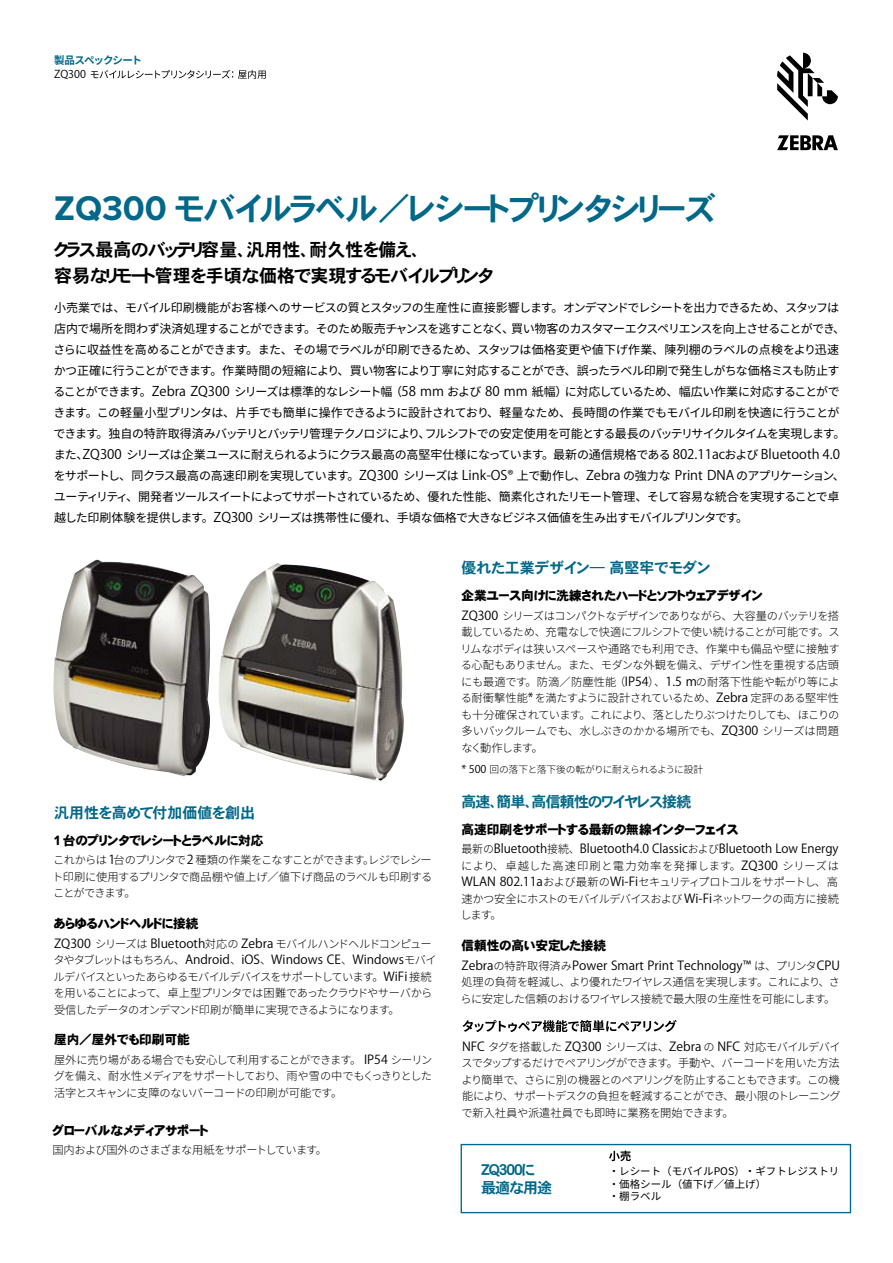
<style>
.page{position:relative;width:893px;height:1263px;background:#fff}
.page>*{position:absolute;margin:0;border:0;box-sizing:border-box;transform-origin:0 0}
.t1{font:32.25px "DFHS Gothic W7 WING RKSJ H";letter-spacing:-.03em;color:#026889}
.t2{font:18px/25.5px "DFHS Gothic W7 WING RKSJ H";letter-spacing:-.03em;color:#000}
.t3{font:15px "DFHS Gothic W7 WING RKSJ H";color:#026889}
.t4{font:15px/18px "DFHS Gothic W7 WING RKSJ H";letter-spacing:-.055em;color:#026889}
.t5{font:12.75px "DFHS Gothic W9 WING RKSJ H";color:#000}
.t6{font:12.3px "Proxima Nova Light 90 ms RKSJ H";color:#000}
.t7{font:12px/21px "Noto Sans CJ Kjp";letter-spacing:-.05em;color:#000}
.t8{font:300 11.25px/16.5px "Noto Sans CJ Kjp";letter-spacing:-.05em;color:#000;text-align:justify}
.t9{font:300 11.25px "Noto Sans CJ Kjp";letter-spacing:-.07em;color:#000}
.t10{font:10.8px "Proxima Nova Regular 90 ms RKSJ H";color:#000}
.t11{font:10.5px/12.6px "Noto Sans CJ Kjp";color:#000}
.t12{font:700 10.5px "Noto Sans CJ Kjp";letter-spacing:-.09em;color:#026889}
.t13{font:300 9.75px "Noto Sans CJ Kjp";letter-spacing:-.03em;color:#000}
.s1{font-family:"Proxima Nova";font-weight:700;font-size:35.55px}
.s2{font-family:"Proxima Nova Regular 90 ms RKSJ H";font-size:13.2px}
.s3{font-family:"Proxima Nova";font-weight:700;font-size:14.1px}
.s4{font-family:"Proxima Nova Light 90 ms RKSJ H";font-weight:400;font-size:12.3px}
.s5{font-family:"Noto Sans CJ Kjp";font-weight:300;font-size:11.25px}
.s6{font-family:"Proxima Nova Light 90 ms RKSJ H";font-weight:400;font-size:10.8px}
</style>
<div class="page">
<svg style="left:91px;top:70px;width:175px;height:9px"></svg>
<svg style="left:777px;top:53px;width:61px;height:68px"></svg>
<svg style="left:777px;top:135px;width:61px;height:15px"></svg>
<img style="left:218px;top:563px;width:186px;height:218px">
<img style="left:53px;top:559px;width:157px;height:217px">
<svg style="left:462px;top:1020px;width:215px;height:12px"></svg>
<div style="left:461px;top:1144px;width:390px;height:69px;border:1px solid #026889"></div>
<svg style="left:609px;top:1150px;width:22px;height:11px"></svg>
<p class="t12" style="left:54px;top:55px;width:90px">製品スペックシート</p>
<p class="t10" style="left:54px;top:68px;width:33px">ZQ300</p>
<h1 class="t1" style="left:54px;top:192px;width:664px"><span class="s1">ZQ300</span> モバイルラベル／レシートプリンタシリーズ</h1>
<h2 class="t2" style="left:53px;top:237px;width:441px">クラス最高のバッテリ容量、汎用性、耐久性を備え、<br>容易なリモート管理を手頃な価格で実現するモバイルプリンタ</h2>
<p class="t7" style="left:53px;top:298px;width:793px">小売業では、モバイル印刷機能がお客様へのサービスの質とスタッフの生産性に直接影響します。オンデマンドでレシートを出力できるため、スタッフは店内で場所を問わず決済処理することができます。そのため販売チャンスを逃すことなく、買い物客のカスタマーエクスペリエンスを向上させることができ、さらに収益性を高めることができます。また、その場でラベルが印刷できるため、スタッフは価格変更や値下げ作業、陳列棚のラベルの点検をより迅速かつ正確に行うことができます。作業時間の短縮により、買い物客により丁寧に対応することができ、誤ったラベル印刷で発生しがちな価格ミスも防止することができます。<span class="s2">Zebra ZQ300</span> シリーズは標準的なレシート幅（<span class="s2">58 mm</span> および <span class="s2">80 mm</span> 紙幅）に対応しているため、幅広い作業に対応することができます。この軽量小型プリンタは、片手でも簡単に操作できるように設計されており、軽量なため、長時間の作業でもモバイル印刷を快適に行うことができます。独自の特許取得済みバッテリとバッテリ管理テクノロジにより、フルシフトでの安定使用を可能とする最長のバッテリサイクルタイムを実現します。また、<span class="s2">ZQ300</span> シリーズは企業ユースに耐えられるようにクラス最高の高堅牢仕様になっています。最新の通信規格である <span class="s2">802.11ac</span>および <span class="s2">Bluetooth 4.0</span>をサポートし、同クラス最高の高速印刷を実現しています。<span class="s2">ZQ300</span> シリーズは <span class="s2">Link-OS®</span> 上で動作し、<span class="s2">Zebra</span> の強力な <span class="s2">Print DNA</span>のアプリケーション、ユーティリティ、開発者ツールスイートによってサポートされているため、優れた性能、簡素化されたリモート管理、そして容易な統合を実現することで卓越した印刷体験を提供します。<span class="s2">ZQ300</span> シリーズは携帯性に優れ、手頃な価格で大きなビジネス価値を生み出すモバイルプリンタです。</p>
<h3 class="t3" style="left:54px;top:805px;width:203px">汎用性を高めて付加価値を創出</h3>
<p class="t5" style="left:54px;top:834px;width:211px"><span class="s3">1</span> 台のプリンタでレシートとラベルに対応</p>
<p class="t8" style="left:52px;top:852px;width:381px">これからは <span class="s4">1</span>台のプリンタで <span class="s4">2</span> 種類の作業をこなすことができます。レジでレシート印刷に使用するプリンタで商品棚や値上げ／値下げ商品のラベルも印刷することができます。</p>
<p class="t5" style="left:54px;top:917px;width:146px">あらゆるハンドヘルドに接続</p>
<p class="t9" style="left:54px;top:937px;width:379px"><span class="s4">ZQ300</span> シリーズは <span class="s4">Bluetooth</span>対応の <span class="s4">Zebra</span> モバイルハンドヘルドコンピュー</p>
<p class="t6" style="left:53px;top:953px;width:385px"><span class="s5">タやタブレットはもちろん、</span>Android<span class="s5">、</span>iOS<span class="s5">、</span>Windows CE<span class="s5">、</span>Windows<span class="s5">モバイ</span></p>
<p class="t8" style="left:53px;top:968px;width:380px">ルデバイスといったあらゆるモバイルデバイスをサポートしています。<span class="s4">WiFi</span> 接続を用いることによって、卓上型プリンタでは困難であったクラウドやサーバから受信したデータのオンデマンド印刷が簡単に実現できるようになります。</p>
<p class="t5" style="left:54px;top:1033px;width:137px">屋内／屋外でも印刷可能</p>
<p class="t8" style="left:54px;top:1051px;width:380px">屋外に売り場がある場合でも安心して利用することができます。 <span class="s4">IP54</span> シーリングを備え、耐水性メディアをサポートしており、雨や雪の中でもくっきりとした活字とスキャンに支障のないバーコードの印刷が可能です。</p>
<p class="t5" style="left:52px;top:1124px;width:158px">グローバルなメディアサポート</p>
<p class="t8" style="left:52px;top:1142px;width:276px">国内および国外のさまざまな用紙をサポートしています。</p>
<h3 class="t3" style="left:461px;top:560px;width:251px">優れた工業デザイン― 高堅牢でモダン</h3>
<p class="t5" style="left:461px;top:589px;width:303px">企業ユース向けに洗練されたハードとソフトウェアデザイン</p>
<p class="t8" style="left:461px;top:607px;width:381px"><span class="s4">ZQ300</span> シリーズはコンパクトなデザインでありながら、大容量のバッテリを搭載しているため、充電なしで快適にフルシフトで使い続けることが可能です。スリムなボディは狭いスペースや通路でも利用でき、作業中も備品や壁に接触する心配もありません。また、モダンな外観を備え、デザイン性を重視する店頭にも最適です。防滴／防塵性能（<span class="s4">IP54</span>）、<span class="s4">1.5 m</span>の耐落下性能や転がり等による耐衝撃性能<span class="s4">*</span>を満たすように設計されているため、<span class="s4">Zebra</span> 定評のある堅牢性も十分確保されています。これにより、落としたりぶつけたりしても、ほこりの多いバックルームでも、水しぶきのかかる場所でも、<span class="s4">ZQ300</span> シリーズは問題なく動作します。</p>
<p class="t13" style="left:461px;top:764px;width:243px"><span class="s6">* 500</span> 回の落下と落下後の転がりに耐えられるように設計</p>
<h3 class="t4" style="left:461px;top:793px;width:232px">高速、簡単、高信頼性のワイヤレス接続</h3>
<p class="t5" style="left:461px;top:823px;width:279px">高速印刷をサポートする最新の無線インターフェイス</p>
<p class="t6" style="left:461px;top:842px;width:379px"><span class="s5">最新の</span>Bluetooth<span class="s5">接続、</span>Bluetooth4.0 Classic<span class="s5">および</span>Bluetooth Low Energy</p>
<p class="t8" style="left:460px;top:858px;width:380px">により、卓越した高速印刷と電力効率を発揮します。<span class="s4">ZQ300</span> シリーズは<span class="s4">WLAN 802.11a</span>および最新の<span class="s4">Wi-Fi</span>セキュリティプロトコルをサポートし、高速かつ安全にホストのモバイルデバイスおよび <span class="s4">Wi-Fi</span>ネットワークの両方に接続します。</p>
<p class="t5" style="left:461px;top:939px;width:146px">信頼性の高い安定した接続</p>
<p class="t6" style="left:461px;top:958px;width:380px">Zebra<span class="s5">の特許取得済み</span>Power Smart Print Technology™ <span class="s5">は、プリンタ</span>CPU</p>
<p class="t8" style="left:460px;top:974px;width:381px">処理の負荷を軽減し、より優れたワイヤレス通信を実現します。これにより、さらに安定した信頼のおけるワイヤレス接続で最大限の生産性を可能にします。</p>
<p class="t8" style="left:461px;top:1038px;width:381px"><span class="s4">NFC</span> タグを搭載した <span class="s4">ZQ300</span> シリーズは、<span class="s4">Zebra</span> の <span class="s4">NFC</span> 対応モバイルデバイスでタップするだけでペアリングができます。手動や、バーコードを用いた方法より簡単で、さらに別の機器とのペアリングを防止することもできます。この機能により、サポートデスクの負担を軽減することができ、最小限のトレーニングで新入社員や派遣社員でも即時に業務を開始できます。</p>
<h3 class="t4" style="left:481px;top:1161px;width:73px">ZQ300に最適な用途</h3>
<p class="t11" style="left:609px;top:1165px;width:232px">・レシート（モバイルPOS）・ギフトレジストリ・価格シール（値下げ／値上げ）<br>・棚ラベル</p>
</div>
